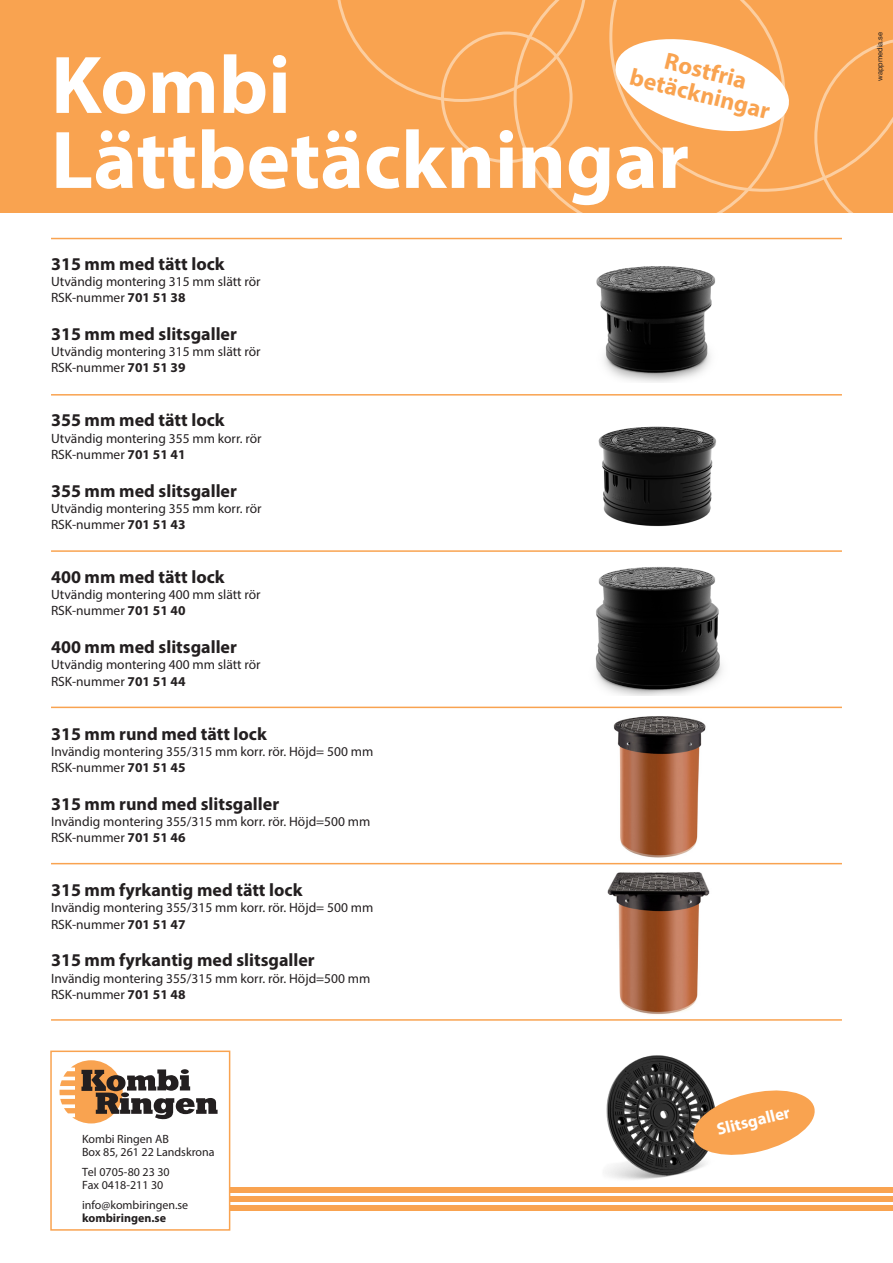
<style>
.page{position:relative;width:893px;height:1263px;background:#fff}
.page>*{position:absolute;margin:0;border:0;box-sizing:border-box;transform-origin:0 0}
.t1{font:700 82.5px/75px "Myriad Pro";color:#fff}
.t2{font:700 24px/24px "Myriad Pro";color:#f9a350;text-align:center}
.t3{font:700 18px "Myriad Pro";color:#231f20}
.t4{font:700 16.8px "Myriad Pro";color:#fff}
.t5{font:13.5px/16.2px "Myriad Pro";color:#231f20}
.t6{font:12px/13.5px "Myriad Pro";color:#231f20}
.t7{font:700 12px "Myriad Pro";color:#231f20}
.t8{font:7.5px "Helvetica Neue";color:#231f20}
.s1{font-weight:700}
</style>
<div class="page">
<div style="left:64px;top:1196px;width:829px;height:6px;background:#f9a350"></div>
<div style="left:65px;top:1187px;width:828px;height:5px;background:#f9a350"></div>
<div style="left:64px;top:1205px;width:829px;height:6px;background:#f9a350"></div>
<div style="left:51px;top:1051px;width:179px;height:179px;background:#fff"></div>
<div style="left:50px;top:1050px;width:180px;height:181px;border:2px solid #f9a350"></div>
<svg style="left:59px;top:1060px;width:159px;height:63px"></svg>
<div style="left:0;top:0;width:893px;height:213px;background:#f9a350"></div>
<svg style="left:514px;top:102px;width:234px;height:111px"></svg>
<svg style="left:609px;top:0;width:205px;height:192px"></svg>
<svg style="left:337px;top:0;width:249px;height:102px"></svg>
<svg style="left:814px;top:39px;width:79px;height:174px"></svg>
<div style="left:441px;top:32px;width:132px;height:131px;border:3px solid #fccea0;border-radius:50%"></div>
<svg style="left:610px;top:33px;width:184px;height:105px"></svg>
<img style="left:606px;top:1055px;width:101px;height:125px">
<svg style="left:690px;top:1086px;width:125px;height:73px"></svg>
<hr style="left:51px;top:394px;width:791px;height:2px;background:#f9a350">
<hr style="left:51px;top:238px;width:791px;height:1px;background:#f9a350">
<hr style="left:51px;top:550px;width:791px;height:2px;background:#f9a350">
<hr style="left:51px;top:707px;width:791px;height:1px;background:#f9a350">
<hr style="left:51px;top:863px;width:791px;height:1px;background:#f9a350">
<hr style="left:51px;top:1019px;width:791px;height:2px;background:#f9a350">
<img style="left:607px;top:872px;width:103px;height:143px">
<img style="left:596px;top:266px;width:119px;height:116px">
<img style="left:598px;top:426px;width:118px;height:101px">
<img style="left:595px;top:567px;width:127px;height:129px">
<img style="left:613px;top:716px;width:93px;height:142px">
<h2 class="t2" style="left:639px;top:41px;width:145px;rotate:14deg">Rostfria betäckningar</h2>
<h1 class="t1" style="left:51px;top:45px;width:640px">Kombi<br>Lättbetäckningar</h1>
<h3 class="t3" style="left:51px;top:252px;width:175px">315 mm med tätt lock</h3>
<p class="t5" style="left:51px;top:273px;width:211px">Utvändig montering 315 mm slätt rör<br>RSK-nummer <span class="s1">701 51 38</span></p>
<h3 class="t3" style="left:51px;top:322px;width:187px">315 mm med slitsgaller</h3>
<p class="t5" style="left:51px;top:343px;width:211px">Utvändig montering 315 mm slätt rör<br>RSK-nummer <span class="s1">701 51 39</span></p>
<h3 class="t3" style="left:51px;top:409px;width:175px">355 mm med tätt lock</h3>
<p class="t5" style="left:51px;top:430px;width:212px">Utvändig montering 355 mm korr. rör<br>RSK-nummer <span class="s1">701 51 41</span></p>
<h3 class="t3" style="left:51px;top:479px;width:187px">355 mm med slitsgaller</h3>
<p class="t5" style="left:51px;top:500px;width:212px">Utvändig montering 355 mm korr. rör<br>RSK-nummer <span class="s1">701 51 43</span></p>
<h3 class="t3" style="left:51px;top:565px;width:175px">400 mm med tätt lock</h3>
<p class="t5" style="left:51px;top:586px;width:211px">Utvändig montering 400 mm slätt rör<br>RSK-nummer <span class="s1">701 51 40</span></p>
<h3 class="t3" style="left:51px;top:635px;width:187px">400 mm med slitsgaller</h3>
<p class="t5" style="left:51px;top:657px;width:211px">Utvändig montering 400 mm slätt rör<br>RSK-nummer <span class="s1">701 51 44</span></p>
<h3 class="t3" style="left:51px;top:722px;width:217px">315 mm rund med tätt lock</h3>
<p class="t5" style="left:51px;top:743px;width:324px">Invändig montering 355/315 mm korr. rör. Höjd= 500 mm<br>RSK-nummer <span class="s1">701 51 45</span></p>
<h3 class="t3" style="left:51px;top:792px;width:230px">315 mm rund med slitsgaller</h3>
<p class="t5" style="left:51px;top:813px;width:321px">Invändig montering 355/315 mm korr. rör. Höjd=500 mm<br>RSK-nummer <span class="s1">701 51 46</span></p>
<h3 class="t3" style="left:51px;top:878px;width:253px">315 mm fyrkantig med tätt lock</h3>
<p class="t5" style="left:51px;top:900px;width:324px">Invändig montering 355/315 mm korr. rör. Höjd= 500 mm<br>RSK-nummer <span class="s1">701 51 47</span></p>
<h3 class="t3" style="left:51px;top:949px;width:265px">315 mm fyrkantig med slitsgaller</h3>
<p class="t5" style="left:51px;top:970px;width:321px">Invändig montering 355/315 mm korr. rör. Höjd=500 mm<br>RSK-nummer <span class="s1">701 51 48</span></p>
<p class="t6" style="left:82px;top:1132px;width:134px">Kombi Ringen AB<br>Box 85, 261 22 Landskrona</p>
<p class="t6" style="left:82px;top:1165px;width:89px">Tel 0705-80 23 30<br>Fax 0418-211 30</p>
<p class="t6" style="left:82px;top:1198px;width:108px">info@kombiringen.se</p>
<p class="t7" style="left:82px;top:1210px;width:86px">kombiringen.se</p>
<p class="t4" style="left:714px;top:1119px;width:76px;rotate:-14deg">Slitsgaller</p>
<p class="t8" style="left:875px;top:81px;width:51px;rotate:-90deg">wappmedia.se</p>
</div>
